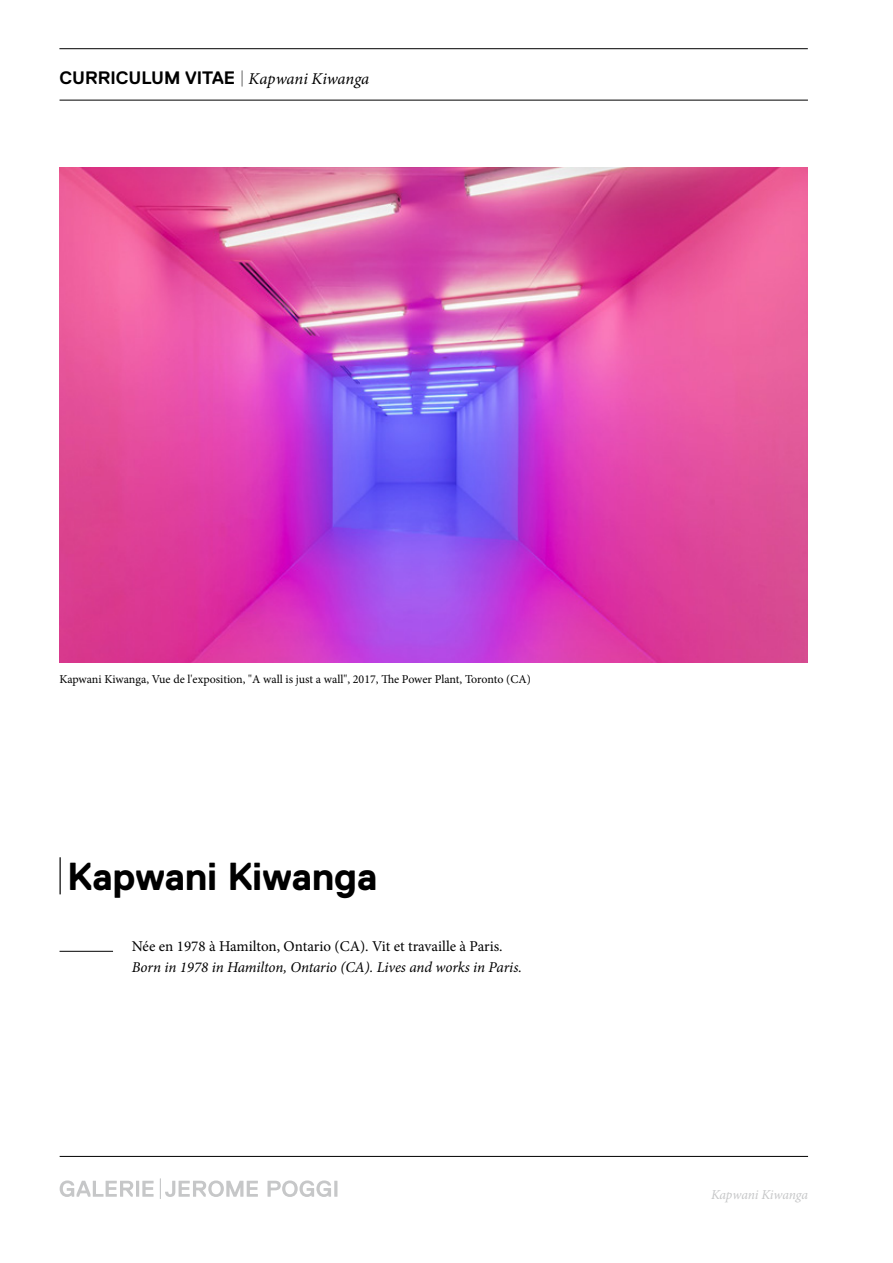
<style>
.page{position:relative;width:893px;height:1263px;background:#fff}
.page>*{position:absolute;margin:0;border:0;box-sizing:border-box;transform-origin:0 0}
.t1{font:700 39px "Replica Pro";letter-spacing:-.005em;color:#000}
.t2{font:700 18px "Replica Pro";color:#000}
.t3{font:italic 15px "Minion Pro";letter-spacing:-.01em;color:#000}
.t4{font:15px "Minion Pro";color:#000}
.t5{font:italic 13.5px "Minion Pro";letter-spacing:-.015em;color:#c6c7c8}
.t6{font:12px "Minion Pro";letter-spacing:-.005em;color:#000}
.s1{font-family:"Minion Pro";font-weight:400;font-style:italic;font-size:16.5px}
</style>
<div class="page">
<hr style="left:60px;top:1156px;width:748px;height:1px;background:#000">
<svg style="left:60px;top:1178px;width:277px;height:21px"></svg>
<hr style="left:59px;top:48px;width:749px;height:1px;background:#000">
<hr style="left:60px;top:100px;width:748px;height:1px;background:#000">
<hr style="left:60px;top:951px;width:53px;height:1px;background:#000">
<svg style="left:60px;top:857px;width:1px;height:37px"></svg>
<img style="left:60px;top:167px;width:748px;height:495px">
<h2 class="t2" style="left:59px;top:68px;width:311px">CURRICULUM VITAE | <span class="s1">Kapwani Kiwanga</span></h2>
<p class="t6" style="left:60px;top:671px;width:473px">Kapwani Kiwanga, Vue de l'exposition, "A wall is just a wall", 2017, The Power Plant, Toronto (CA)</p>
<h1 class="t1" style="left:67px;top:854px;width:311px">Kapwani Kiwanga</h1>
<p class="t4" style="left:132px;top:937px;width:372px">Née en 1978 à Hamilton, Ontario (CA). Vit et travaille à Paris.</p>
<p class="t3" style="left:132px;top:957px;width:392px">Born in 1978 in Hamilton, Ontario (CA). Lives and works in Paris.</p>
<p class="t5" style="left:711px;top:1186px;width:99px">Kapwani Kiwanga</p>
</div>
